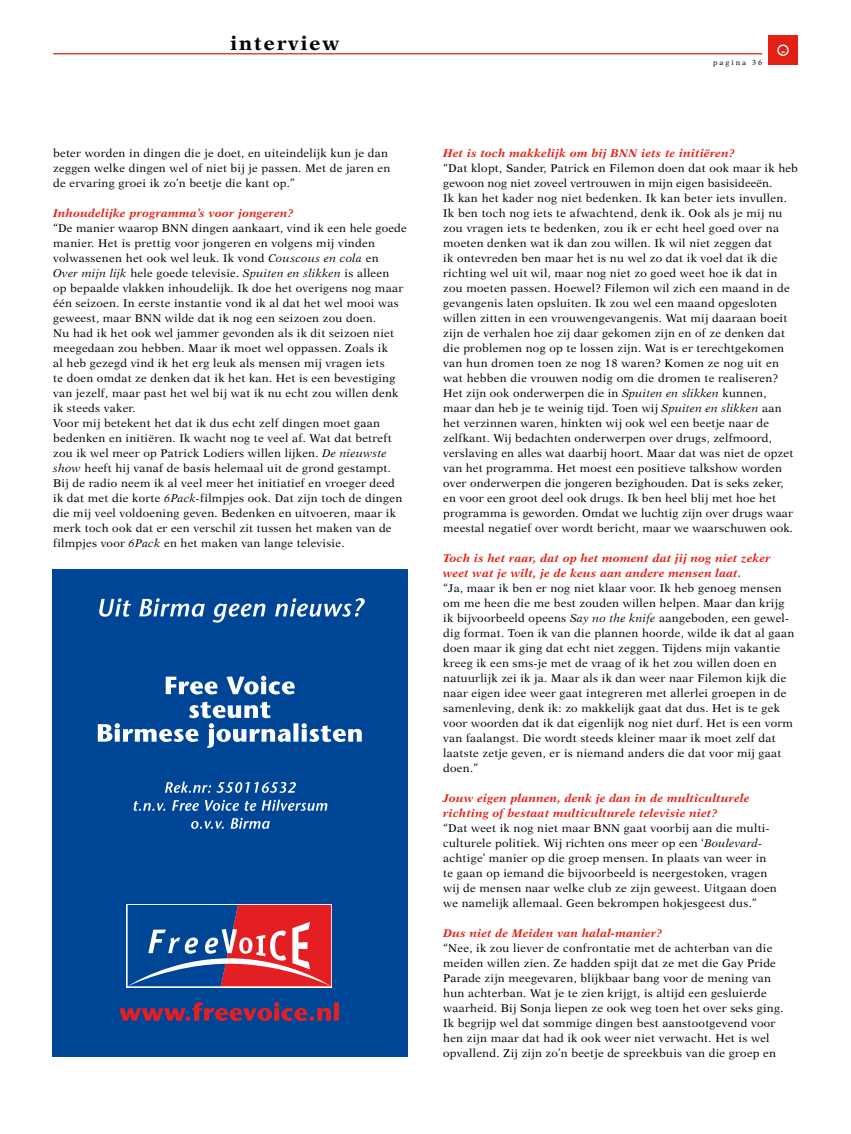
<style>
.page{position:relative;width:851px;height:1134px;background:#fff}
.page>*{position:absolute;margin:0;border:0;box-sizing:border-box;transform-origin:0 0}
.t1{font:700 20px "New Aster";letter-spacing:.1em;color:#000}
.t2{font:11.25px/15px "New Aster";letter-spacing:.025em;color:#000}
.t3{font:italic 700 11.25px/15px "New Aster";letter-spacing:.03em;color:#e41f13}
.t4{font:7.5px "New Aster";letter-spacing:.25em;color:#000}
.s1{font-style:italic}
</style>
<div class="page">
<div style="left:52px;top:569px;width:355px;height:488px;background:#004696"></div>
<svg style="left:127px;top:904px;width:205px;height:83px"></svg>
<svg style="left:128px;top:905px;width:203px;height:81px"></svg>
<svg style="left:99px;top:598px;width:265px;height:25px"></svg>
<svg style="left:166px;top:676px;width:129px;height:18px"></svg>
<svg style="left:98px;top:702px;width:264px;height:46px"></svg>
<svg style="left:165px;top:782px;width:131px;height:11px"></svg>
<svg style="left:133px;top:800px;width:194px;height:11px"></svg>
<svg style="left:191px;top:818px;width:79px;height:11px"></svg>
<svg style="left:119px;top:1002px;width:220px;height:19px"></svg>
<hr style="left:53px;top:53px;width:709px;height:1px;background:#e41f13">
<div style="left:768px;top:35px;width:29px;height:30px;background:#e41f13"></div>
<div style="left:777px;top:44px;width:11px;height:12px;border:1px solid #fff;border-radius:50%"></div>
<h1 class="t1" style="left:230px;top:32px;width:110px">interview</h1>
<p class="t2" style="left:53px;top:145px;width:338px">beter worden in dingen die je doet, en uiteindelijk kun je dan zeggen welke dingen wel of niet bij je passen. Met de jaren en de ervaring groei ik zo’n beetje die kant op.”</p>
<p class="t3" style="left:53px;top:205px;width:242px">Inhoudelijke programma’s voor jongeren?</p>
<p class="t2" style="left:53px;top:220px;width:355px">“De manier waarop BNN dingen aankaart, vind ik een hele goede manier. Het is prettig voor jongeren en volgens mij vinden volwassenen het ook wel leuk. Ik vond <span class="s1">Couscous en cola</span> en<br><span class="s1">Over mijn lijk</span> hele goede televisie. <span class="s1">Spuiten en slikken</span> is alleen<br>op bepaalde vlakken inhoudelijk. Ik doe het overigens nog maar één seizoen. In eerste instantie vond ik al dat het wel mooi was geweest, maar BNN wilde dat ik nog een seizoen zou doen.<br>Nu had ik het ook wel jammer gevonden als ik dit seizoen niet meegedaan zou hebben. Maar ik moet wel oppassen. Zoals ik<br>al heb gezegd vind ik het erg leuk als mensen mij vragen iets<br>te doen omdat ze denken dat ik het kan. Het is een bevestiging van jezelf, maar past het wel bij wat ik nu echt zou willen denk ik steeds vaker.<br>Voor mij betekent het dat ik dus echt zelf dingen moet gaan bedenken en initiëren. Ik wacht nog te veel af. Wat dat betreft zou ik wel meer op Patrick Lodiers willen lijken. <span class="s1">De nieuwste show</span> heeft hij vanaf de basis helemaal uit de grond gestampt.<br>Bij de radio neem ik al veel meer het initiatief en vroeger deed ik dat met die korte <span class="s1">6Pack-</span>filmpjes ook. Dat zijn toch de dingen die mij veel voldoening geven. Bedenken en uitvoeren, maar ik merk toch ook dat er een verschil zit tussen het maken van de filmpjes voor <span class="s1">6Pack</span> en het maken van lange televisie.</p>
<p class="t4" style="left:713px;top:58px;width:50px">pagina 36</p>
<p class="t3" style="left:443px;top:145px;width:293px">Het is toch makkelijk om bij BNN iets te initiëren?</p>
<p class="t2" style="left:443px;top:160px;width:356px">“Dat klopt, Sander, Patrick en Filemon doen dat ook maar ik heb gewoon nog niet zoveel vertrouwen in mijn eigen basisideeën.<br>Ik kan het kader nog niet bedenken. Ik kan beter iets invullen.<br>Ik ben toch nog iets te afwachtend, denk ik. Ook als je mij nu zou vragen iets te bedenken, zou ik er echt heel goed over na moeten denken wat ik dan zou willen. Ik wil niet zeggen dat<br>ik ontevreden ben maar het is nu wel zo dat ik voel dat ik die richting wel uit wil, maar nog niet zo goed weet hoe ik dat in zou moeten passen. Hoewel? Filemon wil zich een maand in de gevangenis laten opsluiten. Ik zou wel een maand opgesloten willen zitten in een vrouwengevangenis. Wat mij daaraan boeit zijn de verhalen hoe zij daar gekomen zijn en of ze denken dat die problemen nog op te lossen zijn. Wat is er terechtgekomen van hun dromen toen ze nog 18 waren? Komen ze nog uit en wat hebben die vrouwen nodig om die dromen te realiseren?<br>Het zijn ook onderwerpen die in <span class="s1">Spuiten en slikken</span> kunnen,<br>maar dan heb je te weinig tijd. Toen wij <span class="s1">Spuiten en slikken</span> aan het verzinnen waren, hinkten wij ook wel een beetje naar de zelfkant. Wij bedachten onderwerpen over drugs, zelfmoord, verslaving en alles wat daarbij hoort. Maar dat was niet de opzet van het programma. Het moest een positieve talkshow worden over onderwerpen die jongeren bezighouden. Dat is seks zeker, en voor een groot deel ook drugs. Ik ben heel blij met hoe het programma is geworden. Omdat we luchtig zijn over drugs waar meestal negatief over wordt bericht, maar we waarschuwen ook.</p>
<p class="t3" style="left:443px;top:550px;width:329px">Toch is het raar, dat op het moment dat jij nog niet zeker weet wat je wilt, je de keus aan andere mensen laat.</p>
<p class="t2" style="left:443px;top:580px;width:352px">“Ja, maar ik ben er nog niet klaar voor. Ik heb genoeg mensen om me heen die me best zouden willen helpen. Maar dan krijg ik bijvoorbeeld opeens <span class="s1">Say no the knife</span> aangeboden, een gewel&shy;dig format. Toen ik van die plannen hoorde, wilde ik dat al gaan doen maar ik ging dat echt niet zeggen. Tijdens mijn vakantie kreeg ik een sms-je met de vraag of ik het zou willen doen en natuurlijk zei ik ja. Maar als ik dan weer naar Filemon kijk die naar eigen idee weer gaat integreren met allerlei groepen in de samenleving, denk ik: zo makkelijk gaat dat dus. Het is te gek voor woorden dat ik dat eigenlijk nog niet durf. Het is een vorm van faalangst. Die wordt steeds kleiner maar ik moet zelf dat laatste zetje geven, er is niemand anders die dat voor mij gaat doen.”</p>
<p class="t3" style="left:443px;top:790px;width:308px">Jouw eigen plannen, denk je dan in de multiculturele richting of bestaat multiculturele televisie niet?</p>
<p class="t2" style="left:443px;top:820px;width:335px">“Dat weet ik nog niet maar BNN gaat voorbij aan die multi&shy;culturele politiek. Wij richten ons meer op een ‘<span class="s1">Boulevard&shy;</span>achtige’ manier op die groep mensen. In plaats van weer in te gaan op iemand die bijvoorbeeld is neergestoken, vragen wij de mensen naar welke club ze zijn geweest. Uitgaan doen we namelijk allemaal. Geen bekrompen hokjesgeest dus.”</p>
<p class="t3" style="left:443px;top:925px;width:221px">Dus niet de Meiden van halal-manier?</p>
<p class="t2" style="left:443px;top:940px;width:342px">“Nee, ik zou liever de confrontatie met de achterban van die meiden willen zien. Ze hadden spijt dat ze met die Gay Pride Parade zijn meegevaren, blijkbaar bang voor de mening van hun achterban. Wat je te zien krijgt, is altijd een gesluierde waarheid. Bij Sonja liepen ze ook weg toen het over seks ging.<br>Ik begrijp wel dat sommige dingen best aanstootgevend voor hen zijn maar dat had ik ook weer niet verwacht. Het is wel opvallend. Zij zijn zo’n beetje de spreekbuis van die groep en</p>
</div>
